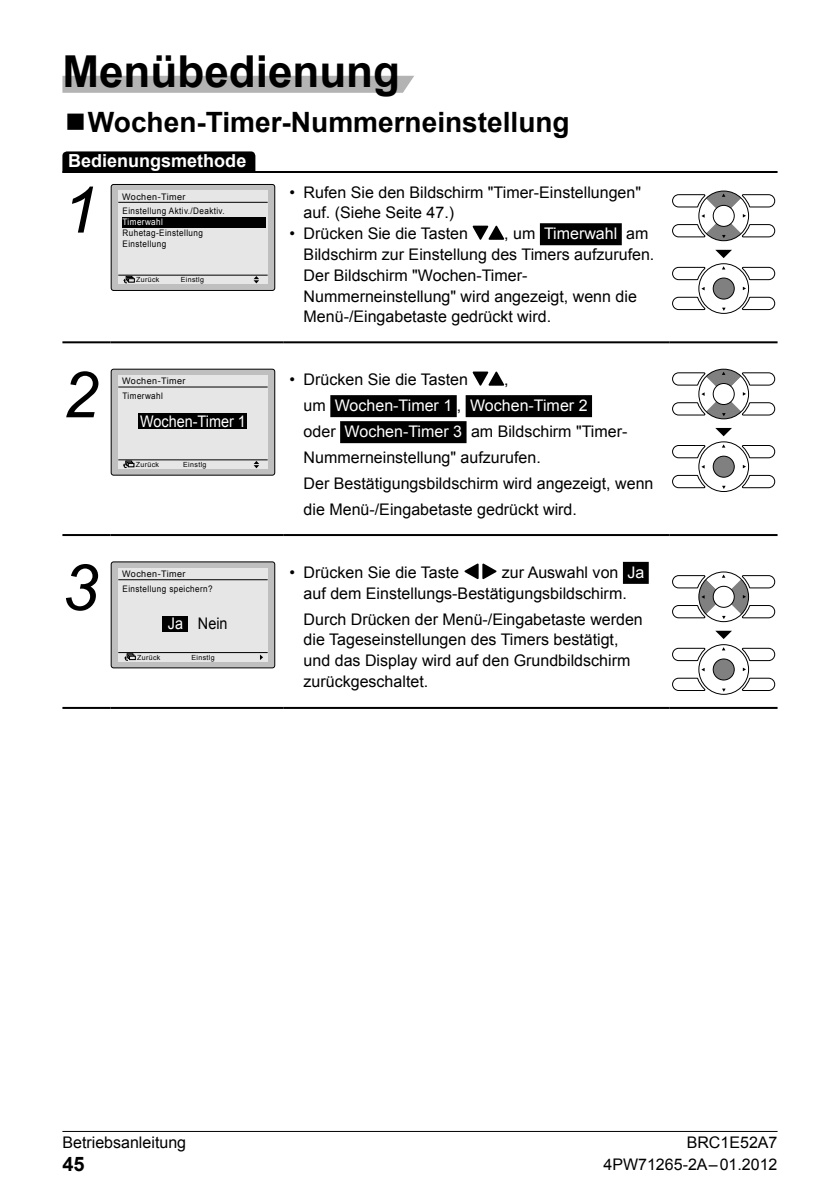
<style>
.page{position:relative;width:840px;height:1191px;background:#fff}
.page>*{position:absolute;margin:0;border:0;box-sizing:border-box;transform-origin:0 0}
.t1{font:italic 64px "Arial";color:#000}
.t2{font:700 44px "Arial";color:#000}
.t3{font:700 28px "Arial";color:#000}
.t4{font:700 20px "Arial";color:#000}
.t5{font:700 18px "Arial";color:#fff}
.t6{font:16px/20.8px "Arial";color:#000}
.t7{font:16px "Arial";color:#fff;scale:.9 1}
.t8{font:16px "Arial";color:#000;scale:.9 1}
.t9{font:9px/14.8px "Arial";letter-spacing:.05em;color:#000}
.t10{font:9px/11px "Arial";letter-spacing:.05em;color:#000;scale:.9 1}
.t11{font:9px "Arial";letter-spacing:.05em;color:#fff;scale:.9 1}
.t12{font:7px "Arial";letter-spacing:.05em;color:#000}
.s1{color:#fff}
</style>
<div class="page">
<hr style="left:62px;top:1131px;width:715px;height:1px;background:#000">
<svg style="left:62px;top:76px;width:352px;height:17px;background:#b5b5b5"></svg>
<hr style="left:62px;top:707px;width:49px;height:2px;background:#000">
<hr style="left:111px;top:707px;width:172px;height:2px;background:#000">
<hr style="left:283px;top:707px;width:386px;height:2px;background:#000">
<hr style="left:669px;top:707px;width:108px;height:2px;background:#000">
<hr style="left:62px;top:341px;width:49px;height:2px;background:#000">
<hr style="left:111px;top:341px;width:172px;height:2px;background:#000">
<hr style="left:283px;top:341px;width:386px;height:2px;background:#000">
<hr style="left:669px;top:341px;width:108px;height:2px;background:#000">
<hr style="left:62px;top:534px;width:49px;height:2px;background:#000">
<hr style="left:111px;top:534px;width:172px;height:2px;background:#000">
<hr style="left:283px;top:534px;width:386px;height:2px;background:#000">
<hr style="left:669px;top:534px;width:108px;height:2px;background:#000">
<div style="left:111px;top:184px;width:163px;height:106px;background:#bfbfbf;border-radius:2px"></div>
<div style="left:111px;top:184px;width:164px;height:107px;border:1px solid #000;border-radius:2px"></div>
<div style="left:118px;top:191px;width:149px;height:93px;background:#e6e6e6"></div>
<hr style="left:118px;top:202px;width:149px;height:1px;background:#000">
<hr style="left:118px;top:275px;width:149px;height:1px;background:#000">
<svg style="left:253px;top:276px;width:6px;height:7px"></svg>
<div style="left:122px;top:217px;width:143px;height:10px;background:#000"></div>
<svg style="left:123px;top:276px;width:12px;height:7px"></svg>
<div style="left:539px;top:223px;width:82px;height:22px;background:#000"></div>
<svg style="left:472px;top:225px;width:32px;height:15px"></svg>
<svg style="left:672px;top:191px;width:102px;height:50px"></svg>
<svg style="left:715px;top:250px;width:16px;height:8px"></svg>
<svg style="left:672px;top:264px;width:102px;height:49px"></svg>
<div style="left:111px;top:369px;width:163px;height:106px;background:#bfbfbf;border-radius:2px"></div>
<div style="left:111px;top:369px;width:164px;height:106px;border:1px solid #000;border-radius:2px"></div>
<div style="left:118px;top:375px;width:149px;height:94px;background:#e6e6e6"></div>
<hr style="left:118px;top:386px;width:149px;height:1px;background:#000">
<hr style="left:118px;top:459px;width:149px;height:1px;background:#000">
<div style="left:138px;top:413px;width:108px;height:15px;background:#000"></div>
<svg style="left:253px;top:461px;width:6px;height:7px"></svg>
<svg style="left:123px;top:460px;width:11px;height:8px"></svg>
<div style="left:330px;top:395px;width:126px;height:22px;background:#000"></div>
<div style="left:465px;top:395px;width:126px;height:22px;background:#000"></div>
<div style="left:340px;top:421px;width:126px;height:22px;background:#000"></div>
<svg style="left:472px;top:371px;width:32px;height:15px"></svg>
<svg style="left:672px;top:369px;width:102px;height:50px"></svg>
<svg style="left:715px;top:428px;width:16px;height:8px"></svg>
<svg style="left:672px;top:442px;width:102px;height:49px"></svg>
<div style="left:111px;top:562px;width:163px;height:106px;background:#bfbfbf;border-radius:2px"></div>
<div style="left:111px;top:561px;width:164px;height:107px;border:1px solid #000;border-radius:2px"></div>
<div style="left:118px;top:568px;width:149px;height:93px;background:#e6e6e6"></div>
<hr style="left:118px;top:579px;width:149px;height:1px;background:#000">
<hr style="left:118px;top:652px;width:149px;height:1px;background:#000">
<div style="left:162px;top:616px;width:26px;height:15px;background:#000"></div>
<svg style="left:249px;top:653px;width:14px;height:7px"></svg>
<svg style="left:124px;top:653px;width:11px;height:8px"></svg>
<div style="left:622px;top:562px;width:26px;height:22px;background:#000"></div>
<svg style="left:464px;top:563px;width:32px;height:16px"></svg>
<svg style="left:672px;top:572px;width:102px;height:49px"></svg>
<svg style="left:672px;top:631px;width:102px;height:63px"></svg>
<div style="left:62px;top:151px;width:193px;height:22px;background:#000"></div>
<hr style="left:63px;top:171px;width:714px;height:2px;background:#000">
<h2 class="t2" style="left:62px;top:42px;width:339px">Menübedienung</h2>
<h3 class="t3" style="left:88px;top:103px;width:483px">Wochen-Timer-Nummerneinstellung</h3>
<p class="t5" style="left:68px;top:148px;width:180px">Bedienungsmethode</p>
<h1 class="t1" style="left:62px;top:169px;width:37px">1</h1>
<p class="t9" style="left:122px;top:189px;width:104px">Wochen-Timer<br>Einstellung Aktiv./Deaktiv.</p>
<p class="t11" style="left:122px;top:216px;width:46px">Timerwahl</p>
<p class="t10" style="left:122px;top:228px;width:91px">Ruhetag-Einstellung<br>Einstellung</p>
<p class="t12" style="left:136px;top:275px;width:25px">Zurück</p>
<p class="t12" style="left:181px;top:275px;width:25px">Einstlg</p>
<h1 class="t1" style="left:62px;top:353px;width:37px">2</h1>
<p class="t9" style="left:122px;top:374px;width:65px">Wochen-Timer</p>
<p class="t7" style="left:140px;top:411px;width:119px">Wochen-Timer 1</p>
<p class="t12" style="left:136px;top:460px;width:25px">Zurück</p>
<p class="t10" style="left:122px;top:390px;width:46px">Timerwahl</p>
<p class="t12" style="left:183px;top:460px;width:25px">Einstlg</p>
<h1 class="t1" style="left:62px;top:546px;width:37px">3</h1>
<p class="t9" style="left:122px;top:566px;width:65px">Wochen-Timer</p>
<p class="t10" style="left:122px;top:583px;width:101px">Einstellung speichern?</p>
<p class="t8" style="left:168px;top:613px;width:68px"><span class="s1">Ja</span> Nein</p>
<p class="t12" style="left:137px;top:652px;width:25px">Zurück</p>
<p class="t12" style="left:191px;top:652px;width:25px">Einstlg</p>
<p class="t6" style="left:303px;top:182px;width:339px;text-indent:-14px">• Rufen Sie den Bildschirm "Timer-Einstellungen" auf. (Siehe Seite 47.)</p>
<p class="t6" style="left:289px;top:223px;width:180px">• Drücken Sie die Tasten</p>
<p class="t6" style="left:303px;top:223px;width:352px;text-indent:200px">, um <span class="s1">Timerwahl</span> am Bildschirm zur Einstellung des Timers aufzurufen.<br>Der Bildschirm "Wochen-Timer-Nummerneinstellung" wird angezeigt, wenn die Menü-/Eingabetaste gedrückt wird.</p>
<p class="t6" style="left:289px;top:369px;width:180px">• Drücken Sie die Tasten</p>
<p class="t6" style="left:303px;top:367px;width:351px;line-height:26px;text-indent:200px">,<br>um <span class="s1">Wochen-Timer 1</span> , <span class="s1">Wochen-Timer 2<br></span>oder <span class="s1">Wochen-Timer 3</span> am Bildschirm "Timer-Nummerneinstellung" aufzurufen.<br>Der Bestätigungsbildschirm wird angezeigt, wenn die Menü-/Eingabetaste gedrückt wird.</p>
<p class="t6" style="left:289px;top:562px;width:171px">• Drücken Sie die Taste</p>
<p class="t6" style="left:303px;top:562px;width:342px;text-indent:198px">zur Auswahl von <span class="s1">Ja </span>auf dem Einstellungs-Bestätigungsbildschirm.</p>
<p class="t6" style="left:303px;top:609px;width:340px">Durch Drücken der Menü-/Eingabetaste werden die Tageseinstellungen des Timers bestätigt, und das Display wird auf den Grundbildschirm zurückgeschaltet.</p>
<p class="t6" style="left:62px;top:1132px;width:125px">Betriebsanleitung</p>
<p class="t6" style="left:686px;top:1132px;width:92px">BRC1E52A7</p>
<p class="t4" style="left:62px;top:1151px;width:24px">45</p>
<p class="t6" style="left:603px;top:1154px;width:175px">4PW71265-2A–01.2012</p>
</div>
